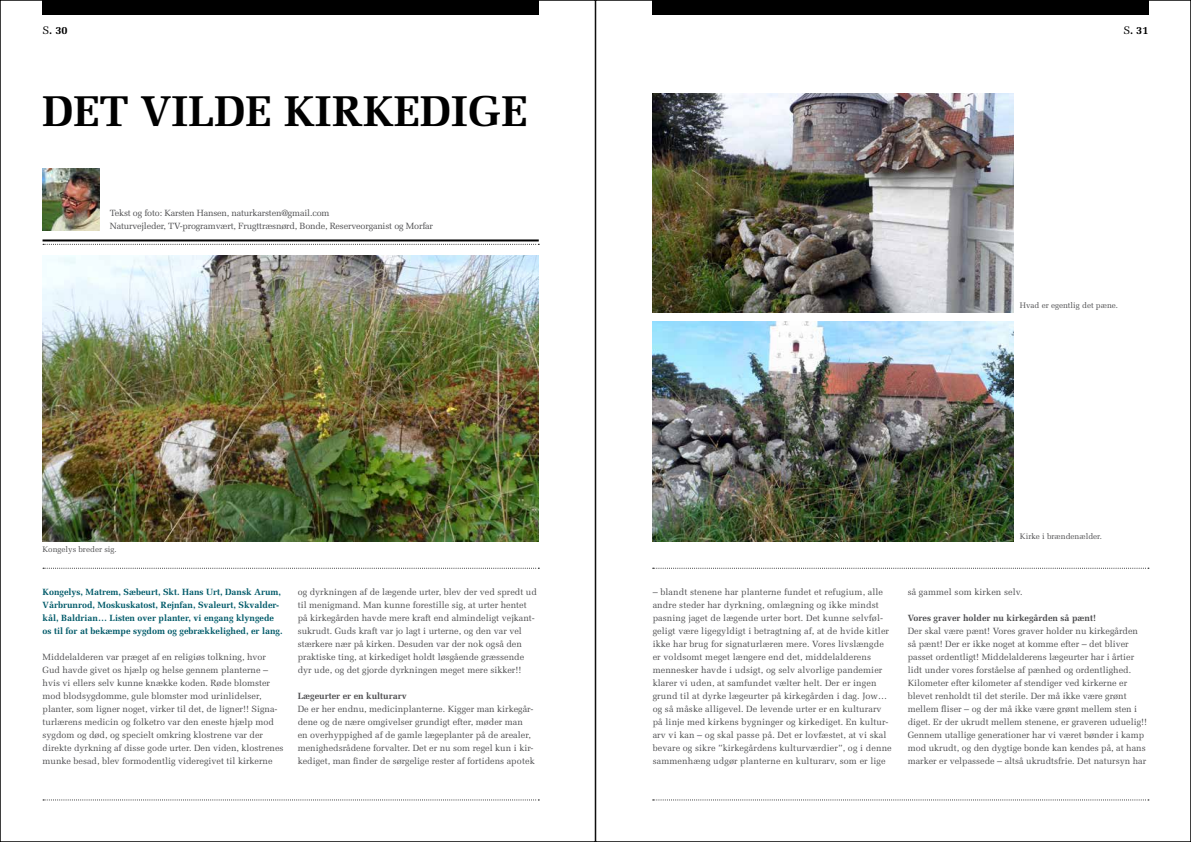
<style>
.page{position:relative;width:1191px;height:842px;background:#fff}
.page>*{position:absolute;margin:0;border:0;box-sizing:border-box;transform-origin:0 0}
.t1{font:700 43px "Melior";color:#000}
.t2{font:700 11px "Melior";color:#000}
.t3{font:9px/13px "Melior";color:#4d4d4f}
.t4{font:700 9px/13px "Melior";color:#005a69}
.t5{font:9px/13px "Melior";letter-spacing:-.02em;color:#4d4d4f}
.t6{font:700 9px "Melior";color:#4d4d4f}
.t7{font:8px "Melior";color:#4d4d4f}
.s1{font-weight:400}
</style>
<div class="page">
<div style="left:43px;top:0;width:496px;height:14px;background:#000"></div>
<svg style="left:43px;top:799px;width:496px;height:1px"></svg>
<div style="left:652px;top:0;width:496px;height:14px;background:#000"></div>
<svg style="left:652px;top:799px;width:497px;height:1px"></svg>
<svg style="left:652px;top:568px;width:497px;height:1px"></svg>
<svg style="left:43px;top:568px;width:496px;height:1px"></svg>
<hr style="left:43px;top:239px;width:496px;height:2px;background:#000">
<svg style="left:43px;top:244px;width:496px;height:1px"></svg>
<img style="left:43px;top:256px;width:496px;height:285px">
<img style="left:43px;top:168px;width:56px;height:63px">
<img style="left:652px;top:94px;width:361px;height:219px">
<img style="left:652px;top:322px;width:361px;height:219px">
<p class="t2" style="left:43px;top:23px;width:27px"><span class="s1">S</span>. 30</p>
<p class="t2" style="left:1123px;top:23px;width:27px"><span class="s1">S</span>. 31</p>
<h1 class="t1" style="left:43px;top:85px;width:486px">DET VILDE KIRKEDIGE</h1>
<p class="t5" style="left:110px;top:207px;width:325px">Tekst og foto: Karsten Hansen, naturkarsten@gmail.com<br>Naturvejleder, TV-programvært, Frugttræsnørd, Bonde, Reserveorganist og Morfar</p>
<p class="t7" style="left:43px;top:544px;width:76px">Kongelys breder sig.</p>
<p class="t4" style="left:43px;top:585px;width:242px">Kongelys, Matrem, Sæbeurt, Skt. Hans Urt, Dansk Arum, Vårbrunrod, Moskuskatost, Rejnfan, Svaleurt, Skvalder&shy;kål, Baldrian… Listen over planter, vi engang klyngede os til for at bekæmpe sygdom og gebrækkelighed, er lang.</p>
<p class="t3" style="left:43px;top:650px;width:242px">Middelalderen var præget af en religiøs tolkning, hvor Gud havde givet os hjælp og helse gennem planterne – hvis vi ellers selv kunne knække koden. Røde blomster mod blodsygdomme, gule blomster mod urinlidelser, planter, som ligner noget, virker til det, de ligner!! Signa&shy;turlærens medicin og folketro var den eneste hjælp mod sygdom og død, og specielt omkring klostrene var der direkte dyrkning af disse gode urter. Den viden, klostrenes munke besad, blev formodentlig videregivet til kirkerne</p>
<p class="t3" style="left:298px;top:585px;width:241px">og dyrkningen af de lægende urter, blev der ved spredt ud til menigmand. Man kunne forestille sig, at urter hentet på kirkegården havde mere kraft end almindeligt vejkant&shy;sukrudt. Guds kraft var jo lagt i urterne, og den var vel stærkere nær på kirken. Desuden var der nok også den praktiske ting, at kirkediget holdt løsgående græssende dyr ude, og det gjorde dyrkningen meget mere sikker!!</p>
<p class="t6" style="left:298px;top:690px;width:110px">Lægeurter er en kulturarv</p>
<p class="t3" style="left:298px;top:702px;width:238px">De er her endnu, medicinplanterne. Kigger man kirkegår&shy;dene og de nære omgivelser grundigt efter, møder man en overhyppighed af de gamle lægeplanter på de arealer, menighedsrådene forvalter. Det er nu som regel kun i kir&shy;kediget, man finder de sørgelige rester af fortidens apotek</p>
<p class="t7" style="left:1020px;top:301px;width:100px">Hvad er egentlig det pæne.</p>
<p class="t7" style="left:1020px;top:532px;width:84px">Kirke i brændenælder.</p>
<p class="t3" style="left:652px;top:585px;width:240px">– blandt stenene har planterne fundet et refugium, alle andre steder har dyrkning, omlægning og ikke mindst pasning jaget de lægende urter bort. Det kunne selvføl&shy;geligt være ligegyldigt i betragtning af, at de hvide kitler ikke har brug for signaturlæren mere. Vores livslængde er voldsomt meget længere end det, middelalderens mennesker havde i udsigt, og selv alvorlige pandemier klarer vi uden, at samfundet vælter helt. Der er ingen grund til at dyrke lægeurter på kirkegården i dag. Jow… og så måske alligevel. De levende urter er en kulturarv på linje med kirkens bygninger og kirkediget. En kultur&shy;arv vi kan – og skal passe på. Det er lovfæstet, at vi skal bevare og sikre ”kirkegårdens kulturværdier”, og i denne sammenhæng udgør planterne en kulturarv, som er lige</p>
<p class="t3" style="left:907px;top:585px;width:117px">så gammel som kirken selv.</p>
<p class="t6" style="left:907px;top:612px;width:190px">Vores graver holder nu kirkegården så pænt!</p>
<p class="t3" style="left:907px;top:624px;width:241px">Der skal være pænt! Vores graver holder nu kirkegården så pænt! Der er ikke noget at komme efter – det bliver passet ordentligt! Middelalderens lægeurter har i årtier lidt under vores forståelse af pænhed og ordentlighed.<br>Kilometer efter kilometer af stendiger ved kirkerne er blevet renholdt til det sterile. Der må ikke være grønt mellem fliser – og der må ikke være grønt mellem sten i diget. Er der ukrudt mellem stenene, er graveren uduelig!!<br>Gennem utallige generationer har vi været bønder i kamp mod ukrudt, og den dygtige bonde kan kendes på, at hans marker er velpassede – altså ukrudtsfrie. Det natursyn har</p>
</div>
